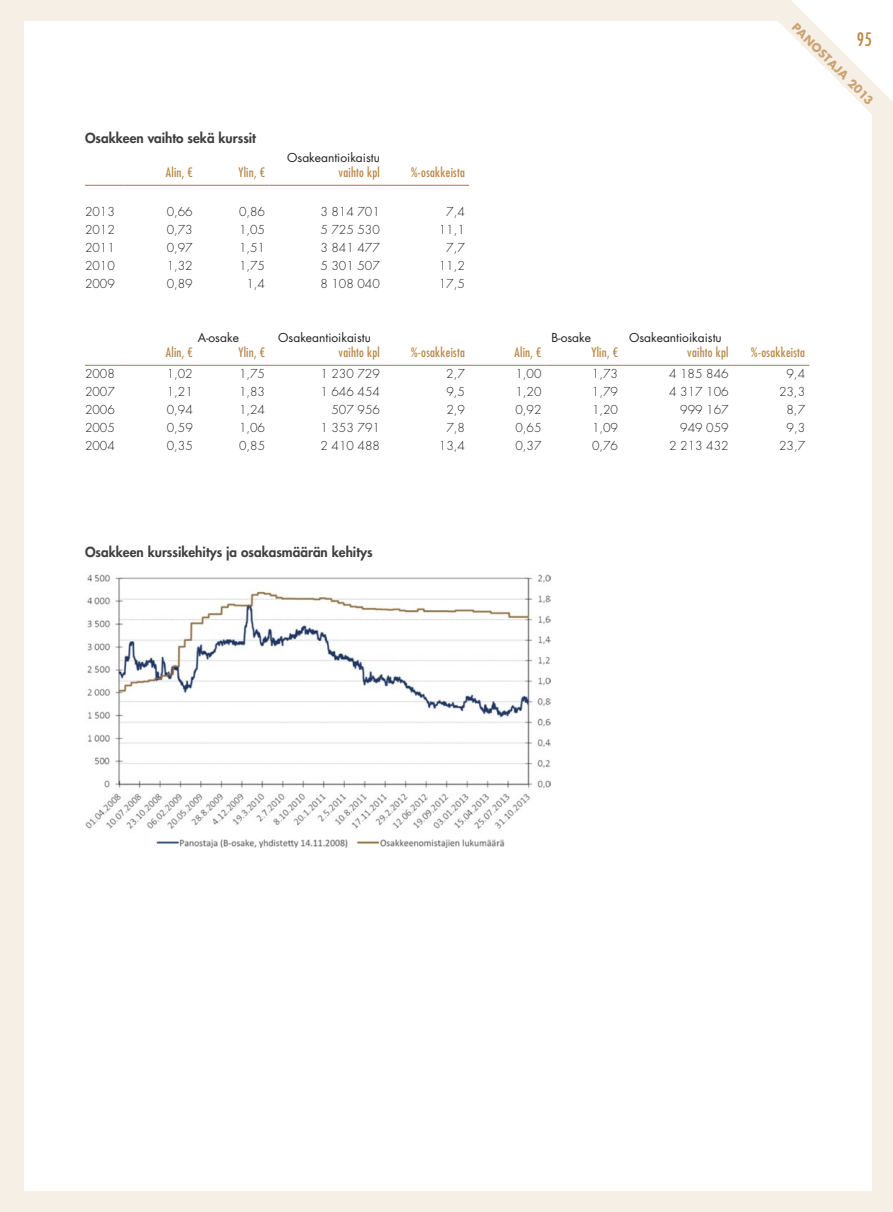
<style>
.page{position:relative;width:893px;height:1212px;background:#f6efe5}
.page>*{position:absolute;margin:0;border:0;box-sizing:border-box;transform-origin:0 0}
.t1{font:condensed 18px "Futura Std";color:#b98747}
.t2{font:800 13.5px "Futura Std";color:#3e3e3f}
.t3{font:condensed 12.75px "Futura Std";letter-spacing:.02em;color:#b98747}
.t4{font:300 12px "Futura Std";color:#231f20}
.t5{font:12px "Futura Std";color:#231f20}
.t6{font:700 11.25px "Futura Std";color:#cba475}
</style>
<div class="page">
<div style="left:24px;top:21px;width:848px;height:1170px;background:#fff"></div>
<svg style="left:778px;top:0;width:115px;height:114px"></svg>
<hr style="left:85px;top:185px;width:40px;height:1px;background:#b98747">
<hr style="left:125px;top:185px;width:72px;height:1px;background:#b98747">
<hr style="left:197px;top:185px;width:72px;height:1px;background:#b98747">
<hr style="left:269px;top:185px;width:115px;height:1px;background:#b98747">
<hr style="left:384px;top:185px;width:85px;height:1px;background:#b98747">
<hr style="left:85px;top:365px;width:40px;height:1px;background:#b98747">
<hr style="left:125px;top:365px;width:72px;height:1px;background:#b98747">
<hr style="left:197px;top:365px;width:72px;height:1px;background:#b98747">
<hr style="left:269px;top:365px;width:115px;height:1px;background:#b98747">
<hr style="left:384px;top:365px;width:85px;height:1px;background:#b98747">
<hr style="left:469px;top:365px;width:77px;height:1px;background:#b98747">
<hr style="left:546px;top:365px;width:76px;height:1px;background:#b98747">
<hr style="left:622px;top:365px;width:111px;height:1px;background:#b98747">
<hr style="left:733px;top:365px;width:76px;height:1px;background:#b98747">
<img style="left:85px;top:574px;width:466px;height:273px">
<p class="t2" style="left:85px;top:129px;width:172px">Osakkeen vaihto sekä kurssit</p>
<p class="t5" style="left:287px;top:150px;width:94px">Osakeantioikaistu</p>
<p class="t3" style="left:166px;top:164px;width:28px">Alin, €</p>
<p class="t3" style="left:239px;top:164px;width:28px">Ylin, €</p>
<p class="t3" style="left:339px;top:164px;width:43px">vaihto kpl</p>
<p class="t3" style="left:411px;top:164px;width:56px">%-osakkeista</p>
<p class="t4" style="left:85px;top:204px;width:31px">2013</p>
<p class="t4" style="left:167px;top:204px;width:28px">0,66</p>
<p class="t4" style="left:239px;top:204px;width:28px">0,86</p>
<p class="t4" style="left:320px;top:204px;width:61px">3 814 701</p>
<p class="t4" style="left:446px;top:204px;width:20px">7,4</p>
<p class="t4" style="left:85px;top:222px;width:31px">2012</p>
<p class="t4" style="left:167px;top:222px;width:28px">0,73</p>
<p class="t4" style="left:239px;top:222px;width:28px">1,05</p>
<p class="t4" style="left:320px;top:222px;width:61px">5 725 530</p>
<p class="t4" style="left:439px;top:222px;width:28px">11,1</p>
<p class="t4" style="left:85px;top:240px;width:31px">2011</p>
<p class="t4" style="left:167px;top:240px;width:28px">0,97</p>
<p class="t4" style="left:239px;top:240px;width:28px">1,51</p>
<p class="t4" style="left:320px;top:240px;width:61px">3 841 477</p>
<p class="t4" style="left:446px;top:240px;width:20px">7,7</p>
<p class="t4" style="left:85px;top:258px;width:31px">2010</p>
<p class="t4" style="left:167px;top:258px;width:28px">1,32</p>
<p class="t4" style="left:239px;top:258px;width:28px">1,75</p>
<p class="t4" style="left:320px;top:258px;width:61px">5 301 507</p>
<p class="t4" style="left:439px;top:258px;width:28px">11,2</p>
<p class="t4" style="left:85px;top:276px;width:31px">2009</p>
<p class="t4" style="left:167px;top:276px;width:28px">0,89</p>
<p class="t4" style="left:246px;top:276px;width:20px">1,4</p>
<p class="t4" style="left:320px;top:276px;width:61px">8 108 040</p>
<p class="t4" style="left:439px;top:276px;width:28px">17,5</p>
<p class="t5" style="left:198px;top:330px;width:43px">A-osake</p>
<p class="t5" style="left:278px;top:330px;width:94px">Osakeantioikaistu</p>
<p class="t5" style="left:551px;top:330px;width:41px">B-osake</p>
<p class="t5" style="left:629px;top:330px;width:94px">Osakeantioikaistu</p>
<p class="t6" style="left:799px;top:20px;width:111px;rotate:45deg">PANOSTAJA 2013</p>
<h1 class="t1" style="left:857px;top:28px;width:16px">95</h1>
<p class="t3" style="left:166px;top:344px;width:28px">Alin, €</p>
<p class="t3" style="left:239px;top:344px;width:28px">Ylin, €</p>
<p class="t3" style="left:339px;top:344px;width:43px">vaihto kpl</p>
<p class="t3" style="left:411px;top:344px;width:56px">%-osakkeista</p>
<p class="t3" style="left:515px;top:344px;width:28px">Alin, €</p>
<p class="t3" style="left:591px;top:344px;width:28px">Ylin, €</p>
<p class="t3" style="left:687px;top:344px;width:43px">vaihto kpl</p>
<p class="t3" style="left:751px;top:344px;width:56px">%-osakkeista</p>
<p class="t4" style="left:85px;top:366px;width:31px">2008</p>
<p class="t4" style="left:167px;top:366px;width:28px">1,02</p>
<p class="t4" style="left:239px;top:366px;width:28px">1,75</p>
<p class="t4" style="left:320px;top:366px;width:61px">1 230 729</p>
<p class="t4" style="left:446px;top:366px;width:20px">2,7</p>
<p class="t4" style="left:515px;top:366px;width:28px">1,00</p>
<p class="t4" style="left:592px;top:366px;width:28px">1,73</p>
<p class="t4" style="left:669px;top:366px;width:61px">4 185 846</p>
<p class="t4" style="left:786px;top:366px;width:20px">9,4</p>
<p class="t4" style="left:85px;top:384px;width:31px">2007</p>
<p class="t4" style="left:167px;top:384px;width:28px">1,21</p>
<p class="t4" style="left:239px;top:384px;width:28px">1,83</p>
<p class="t4" style="left:320px;top:384px;width:61px">1 646 454</p>
<p class="t4" style="left:446px;top:384px;width:20px">9,5</p>
<p class="t4" style="left:515px;top:384px;width:28px">1,20</p>
<p class="t4" style="left:592px;top:384px;width:28px">1,79</p>
<p class="t4" style="left:669px;top:384px;width:61px">4 317 106</p>
<p class="t4" style="left:779px;top:384px;width:28px">23,3</p>
<p class="t4" style="left:85px;top:402px;width:31px">2006</p>
<p class="t4" style="left:167px;top:402px;width:28px">0,94</p>
<p class="t4" style="left:239px;top:402px;width:28px">1,24</p>
<p class="t4" style="left:332px;top:402px;width:50px">507 956</p>
<p class="t4" style="left:446px;top:402px;width:20px">2,9</p>
<p class="t4" style="left:515px;top:402px;width:28px">0,92</p>
<p class="t4" style="left:592px;top:402px;width:28px">1,20</p>
<p class="t4" style="left:680px;top:402px;width:50px">999 167</p>
<p class="t4" style="left:786px;top:402px;width:20px">8,7</p>
<p class="t4" style="left:85px;top:420px;width:31px">2005</p>
<p class="t4" style="left:167px;top:420px;width:28px">0,59</p>
<p class="t4" style="left:239px;top:420px;width:28px">1,06</p>
<p class="t4" style="left:320px;top:420px;width:61px">1 353 791</p>
<p class="t4" style="left:446px;top:420px;width:20px">7,8</p>
<p class="t4" style="left:515px;top:420px;width:28px">0,65</p>
<p class="t4" style="left:592px;top:420px;width:28px">1,09</p>
<p class="t4" style="left:680px;top:420px;width:50px">949 059</p>
<p class="t4" style="left:786px;top:420px;width:20px">9,3</p>
<p class="t4" style="left:85px;top:438px;width:31px">2004</p>
<p class="t4" style="left:167px;top:438px;width:28px">0,35</p>
<p class="t4" style="left:239px;top:438px;width:28px">0,85</p>
<p class="t4" style="left:320px;top:438px;width:61px">2 410 488</p>
<p class="t4" style="left:439px;top:438px;width:28px">13,4</p>
<p class="t4" style="left:515px;top:438px;width:28px">0,37</p>
<p class="t4" style="left:592px;top:438px;width:28px">0,76</p>
<p class="t4" style="left:669px;top:438px;width:61px">2 213 432</p>
<p class="t4" style="left:779px;top:438px;width:28px">23,7</p>
<p class="t2" style="left:85px;top:543px;width:289px">Osakkeen kurssikehitys ja osakasmäärän kehitys</p>
</div>
